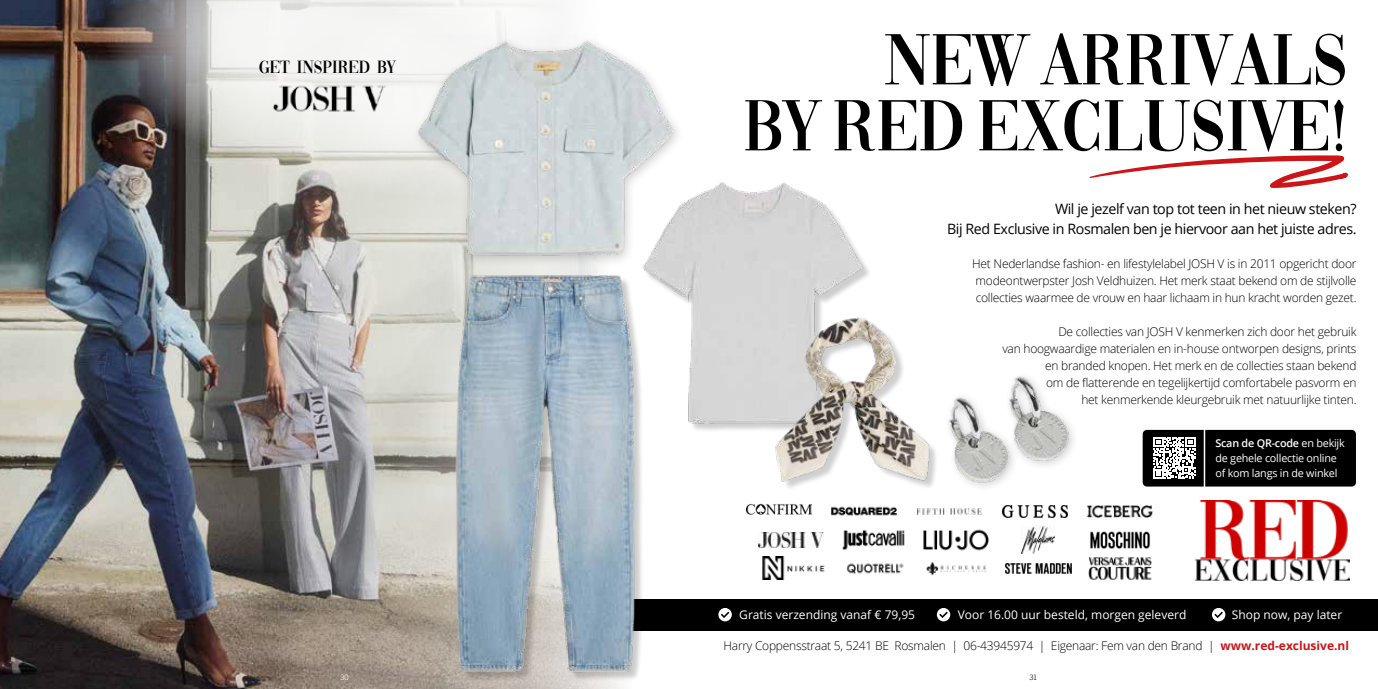
<style>
.page{position:relative;width:1378px;height:689px;background:#fff}
.page>*{position:absolute;margin:0;border:0;box-sizing:border-box;transform-origin:0 0}
.t1{font:75.3px/66px "Vogue";color:#000;text-align:right}
.t2{font:18.3px "Vogue";color:#000}
.t3{font:14.25px/19.5px "Open Sans";letter-spacing:-.03em;color:#000;text-align:right}
.t4{font:300 12px/17px "Open Sans";letter-spacing:-.02em;color:#000;text-align:justify}
.t5{font:12px "Open Sans";color:#fff}
.t6{font:10.8px/15.3px "Open Sans";letter-spacing:-.02em;color:#fff}
.t7{font:300 7.5px "Trade Gothic LT Std";color:#fff}
.t8{font:300 7.5px "Trade Gothic LT Std";color:#000}
.s1{font-weight:600}
.s2{font-weight:700;color:#cd1417}
</style>
<div class="page">
<img style="left:0;top:0;width:690px;height:689px">
<img style="left:432px;top:273px;width:227px;height:416px">
<img style="left:632px;top:199px;width:58px;height:247px">
<svg style="left:104px;top:0;width:585px;height:199px"></svg>
<img style="left:261px;top:78px;width:132px;height:41px">
<img style="left:405px;top:21px;width:281px;height:252px">
<img style="left:1195px;top:500px;width:154px;height:80px">
<div style="left:689px;top:599px;width:689px;height:31px;background:#000"></div>
<svg style="left:718px;top:608px;width:14px;height:13px"></svg>
<svg style="left:937px;top:608px;width:13px;height:13px"></svg>
<svg style="left:1212px;top:608px;width:13px;height:13px"></svg>
<img style="left:1087px;top:505px;width:65px;height:13px">
<img style="left:1090px;top:531px;width:61px;height:18px">
<img style="left:1088px;top:557px;width:64px;height:23px">
<img style="left:1002px;top:512px;width:65px;height:5px">
<img style="left:1021px;top:526px;width:34px;height:28px">
<img style="left:1006px;top:563px;width:65px;height:10px">
<img style="left:917px;top:512px;width:65px;height:2px">
<img style="left:923px;top:529px;width:65px;height:22px">
<img style="left:926px;top:562px;width:60px;height:14px">
<div style="left:1142px;top:430px;width:214px;height:56px;background:#000;border-radius:4px"></div>
<svg style="left:1153px;top:437px;width:42px;height:42px"></svg>
<hr style="left:1203px;top:425px;width:2px;height:66px;background:#fff">
<img style="left:846px;top:563px;width:58px;height:11px">
<img style="left:762px;top:557px;width:63px;height:23px">
<img style="left:759px;top:533px;width:65px;height:14px">
<img style="left:842px;top:530px;width:63px;height:20px">
<img style="left:746px;top:503px;width:65px;height:12px">
<img style="left:831px;top:506px;width:65px;height:10px">
<img style="left:916px;top:376px;width:185px;height:136px">
<div style="left:689px;top:184px;width:183px;height:249px;background:#000;opacity:.2"></div>
<div style="left:778px;top:319px;width:160px;height:172px;background:#000;opacity:.19"></div>
<img style="left:768px;top:301px;width:165px;height:197px">
<svg style="left:689px;top:0;width:152px;height:199px"></svg>
<svg style="left:1089px;top:155px;width:259px;height:33px"></svg>
<h2 class="t2" style="left:259px;top:60px;width:139px">GET INSPIRED BY</h2>
<h1 class="t1" style="left:743px;top:33px;width:606px">NEW ARRIVALS<br>BY RED EXCLUSIVE!</h1>
<p class="t3" style="left:947px;top:199px;width:411px">Wil je jezelf van top tot teen in het nieuw steken?<br>Bij Red Exclusive in Rosmalen ben je hiervoor aan het juiste adres.</p>
<p class="t4" style="left:972px;top:255px;width:386px">Het Nederlandse fashion- en lifestylelabel JOSH V is in 2011 opgericht door modeontwerpster Josh Veldhuizen. Het merk staat bekend om de stijlvolle collecties waarmee de vrouw en haar lichaam in hun kracht worden gezet.</p>
<p class="t4" style="left:1002px;top:323px;width:356px;text-align:right">De collecties van JOSH V kenmerken zich door het gebruik<br>van hoogwaardige materialen en in-house ontworpen designs, prints en branded knopen. Het merk en de collecties staan bekend<br>om de flatterende en tegelijkertijd comfortabele pasvorm en<br>het kenmerkende kleurgebruik met natuurlijke tinten.</p>
<p class="t6" style="left:1215px;top:435px;width:131px"><span class="s1">Scan de QR-code</span> en bekijk de gehele collectie online of kom langs in de winkel</p>
<p class="t5" style="left:739px;top:607px;width:177px">Gratis verzending vanaf € 79,95</p>
<p class="t5" style="left:957px;top:607px;width:230px">Voor 16.00 uur besteld, morgen geleverd</p>
<p class="t5" style="left:1231px;top:607px;width:112px">Shop now, pay later</p>
<p class="t4" style="left:723px;top:637px;width:627px">Harry Coppensstraat 5, 5241 BE Rosmalen | 06-43945974 | Eigenaar: Fem van den Brand | <span class="s2">www.red-exclusive.nl</span></p>
<p class="t7" style="left:340px;top:672px;width:10px">30</p>
<p class="t8" style="left:1029px;top:672px;width:9px">31</p>
</div>
